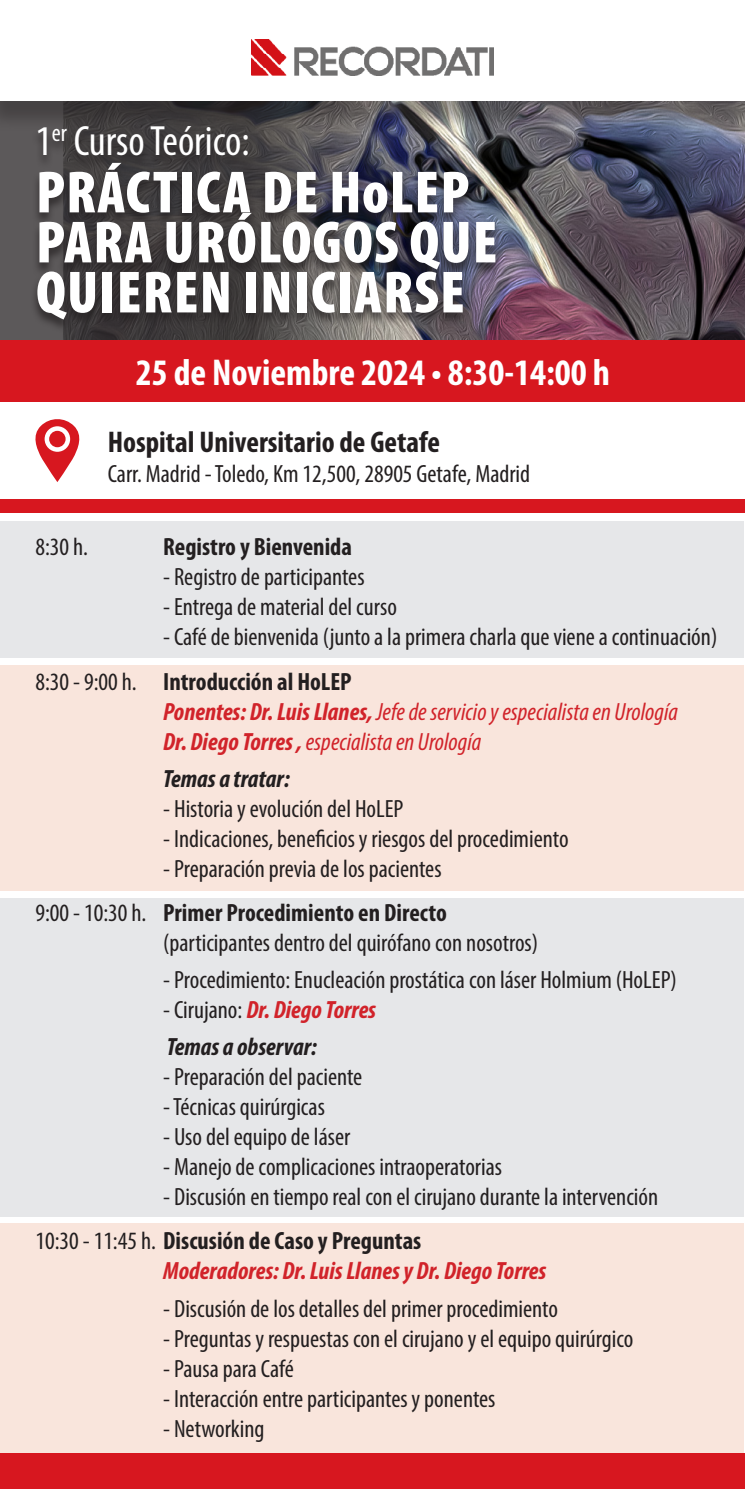
<style>
.page{position:relative;width:745px;height:1489px;background:#fff}
.page>*{position:absolute;margin:0;border:0;box-sizing:border-box;transform-origin:0 0}
.t1{font:900 condensed 60px/50px "Myriad Pro";letter-spacing:.02em;color:#fff}
.t2{font:condensed 42.5px "Myriad Pro";color:#fff}
.t3{font:700 condensed 37.5px "Myriad Pro";color:#fff}
.t4{font:700 condensed 30px "Myriad Pro";color:#231f20}
.t5{font:condensed 25px "Myriad Pro";color:#231f20}
.t6{font:700 condensed 25px "Myriad Pro";color:#231f20}
.t7{font:italic condensed 25px "Myriad Pro";color:#d1232a}
.t8{font:italic 700 condensed 25px "Myriad Pro";color:#d1232a}
.t9{font:italic 700 condensed 25px "Myriad Pro";color:#231f20}
.s1{font-weight:400}
.s2{font-weight:700}
.s3{font-weight:400;font-style:normal;color:#231f20}
</style>
<div class="page">
<img style="left:558px;top:132px;width:186px;height:209px">
<img style="left:0;top:132px;width:558px;height:209px">
<div style="left:0;top:1223px;width:743px;height:265px;background:#f9e5dc"></div>
<div style="left:0;top:0;width:744px;height:132px;background:#231f20;opacity:.4"></div>
<div style="left:0;top:0;width:744px;height:101px;background:#fff"></div>
<div style="left:0;top:499px;width:744px;height:13px;background:#d7171f"></div>
<div style="left:0;top:521px;width:743px;height:136px;background:#e6e7e9"></div>
<div style="left:0;top:898px;width:743px;height:318px;background:#e6e7e9"></div>
<div style="left:0;top:665px;width:743px;height:225px;background:#f9e5dc"></div>
<div style="left:0;top:1453px;width:744px;height:35px;background:#d7171f"></div>
<div style="left:30px;top:126px;width:472px;height:207px;background:#231f20;opacity:.75"></div>
<img style="left:251px;top:40px;width:242px;height:35px">
<svg style="left:35px;top:419px;width:45px;height:63px"></svg>
<div style="left:49px;top:431px;width:17px;height:16px;background:#d7171f;border-radius:50%"></div>
<div style="left:0;top:341px;width:744px;height:61px;background:#d7171f"></div>
<p class="t2" style="left:35px;top:115px;width:216px">1<sup>er</sup> Curso Teórico:</p>
<p class="t1" style="left:36px;top:166px;width:462px">PRÁCTICA DE HoLEP<br>PARA URÓLOGOS QUE<br>QUIEREN INICIARSE</p>
<p class="t3" style="left:136px;top:349px;width:475px">25 de Noviembre 2024 • 8:30-14:00 h</p>
<p class="t4" style="left:108px;top:423px;width:333px">Hospital Universitario de Getafe</p>
<p class="t5" style="left:108px;top:459px;width:423px">Carr. Madrid - Toledo, Km 12,500, 28905 Getafe, Madrid</p>
<p class="t5" style="left:35px;top:532px;width:54px">8:30 h.</p>
<p class="t6" style="left:163px;top:531px;width:190px">Registro y Bienvenida</p>
<p class="t5" style="left:163px;top:562px;width:203px">- Registro de participantes</p>
<p class="t5" style="left:163px;top:592px;width:235px">- Entrega de material del curso</p>
<p class="t5" style="left:163px;top:622px;width:555px">- Café de bienvenida (junto a la primera charla que viene a continuación)</p>
<p class="t6" style="left:35px;top:665px;width:317px"><span class="s1">8:30 - 9:00 h.</span> Introducción al HoLEP</p>
<p class="t7" style="left:163px;top:696px;width:516px"><span class="s2">Ponentes: Dr. Luis Llanes,</span> Jefe de servicio y especialista en Urología</p>
<p class="t7" style="left:163px;top:726px;width:319px"><span class="s2">Dr. Diego Torres ,</span> especialista en Urología</p>
<p class="t9" style="left:163px;top:762px;width:128px">Temas a tratar:</p>
<p class="t5" style="left:163px;top:793px;width:242px">- Historia y evolución del HoLEP</p>
<p class="t5" style="left:163px;top:823px;width:406px">- Indicaciones, beneficios y riesgos del procedimiento</p>
<p class="t5" style="left:163px;top:853px;width:280px">- Preparación previa de los pacientes</p>
<p class="t6" style="left:35px;top:897px;width:412px"><span class="s1">9:00 - 10:30 h.</span> Primer Procedimiento en Directo</p>
<p class="t5" style="left:163px;top:927px;width:376px">(participantes dentro del quirófano con nosotros)</p>
<p class="t5" style="left:163px;top:964px;width:515px">- Procedimiento: Enucleación prostática con láser Holmium (HoLEP)</p>
<p class="t8" style="left:163px;top:994px;width:214px"><span class="s3">- Cirujano:</span> Dr. Diego Torres</p>
<p class="t9" style="left:167px;top:1031px;width:151px">Temas a observar:</p>
<p class="t5" style="left:163px;top:1061px;width:200px">- Preparación del paciente</p>
<p class="t5" style="left:163px;top:1091px;width:163px">- Técnicas quirúrgicas</p>
<p class="t5" style="left:163px;top:1121px;width:189px">- Uso del equipo de láser</p>
<p class="t5" style="left:163px;top:1151px;width:340px">- Manejo de complicaciones intraoperatorias</p>
<p class="t5" style="left:163px;top:1181px;width:496px">- Discusión en tiempo real con el cirujano durante la intervención</p>
<p class="t6" style="left:35px;top:1225px;width:387px"><span class="s1">10:30 - 11:45 h.</span> Discusión de Caso y Preguntas</p>
<p class="t8" style="left:163px;top:1255px;width:384px">Moderadores: Dr. Luis Llanes y Dr. Diego Torres</p>
<p class="t5" style="left:163px;top:1293px;width:396px">- Discusión de los detalles del primer procedimiento</p>
<p class="t5" style="left:163px;top:1323px;width:471px">- Preguntas y respuestas con el cirujano y el equipo quirúrgico</p>
<p class="t5" style="left:163px;top:1353px;width:132px">- Pausa para Café</p>
<p class="t5" style="left:163px;top:1383px;width:333px">- Interacción entre participantes y ponentes</p>
<p class="t5" style="left:163px;top:1413px;width:103px">- Networking</p>
</div>
